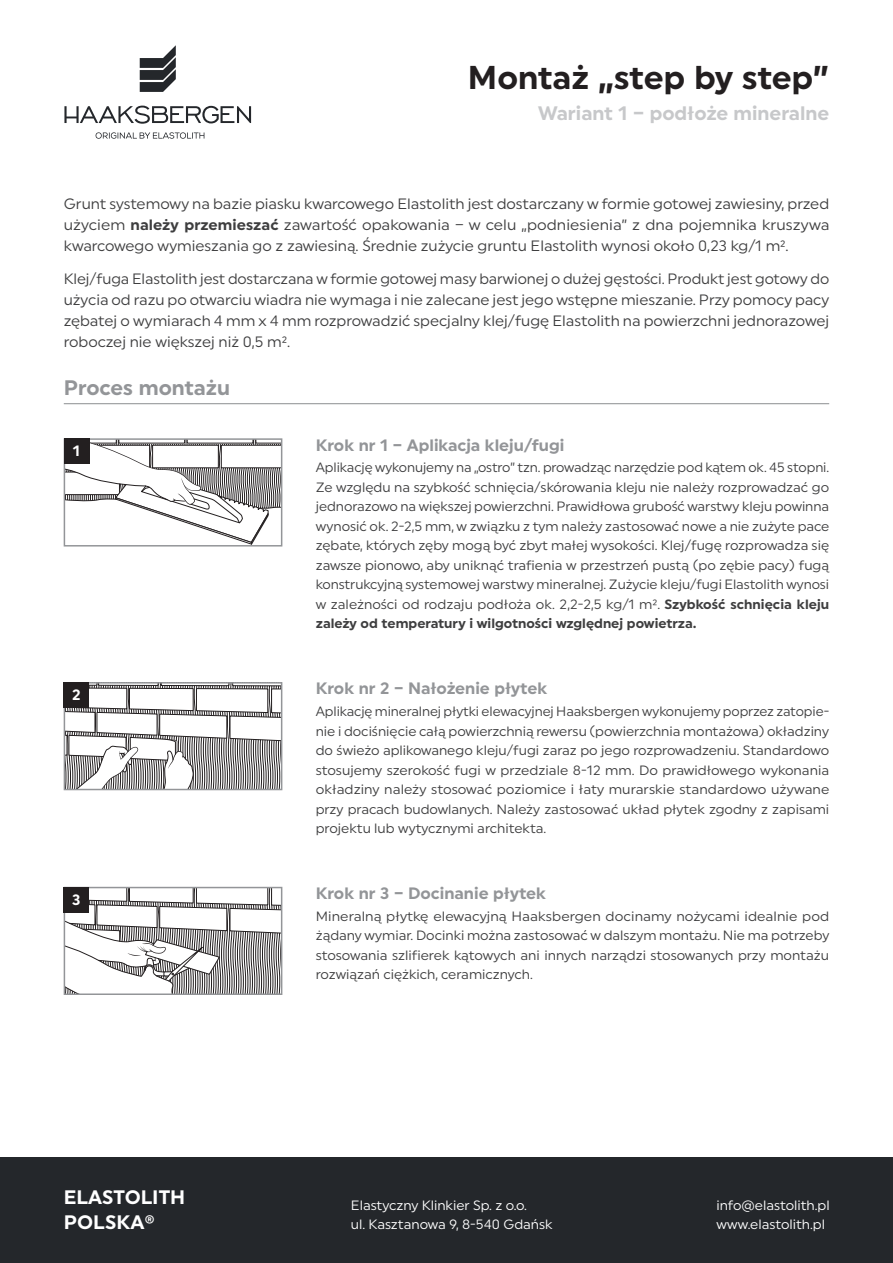
<style>
.page{position:relative;width:893px;height:1263px;background:#fff}
.page>*{position:absolute;margin:0;border:0;box-sizing:border-box;transform-origin:0 0}
.t1{font:700 33px "Uniform";letter-spacing:-.005em;color:#231f20}
.t2{font:700 21px "Uniform";color:#939598}
.t3{font:700 19.5px "Uniform";color:#c7c8ca}
.t4{font:700 19.5px/24.9px "Uniform";color:#fff}
.t5{font:700 16.5px "Uniform";color:#939598}
.t6{font:15px/21px "Uniform";color:#3e3e3f;text-align:justify}
.t7{font:700 15px "Uniform";color:#fff}
.p2{font:13.5px/19.5px "Uniform";color:#3e3e3f;text-align:justify}
.t8{font:13.5px/18.6px "Uniform";color:#fff}
.s1{font-weight:700}
</style>
<div class="page">
<div style="left:0;top:1157px;width:893px;height:106px;background:#24272b"></div>
<svg style="left:67px;top:441px;width:212px;height:102px"></svg>
<div style="left:64px;top:438px;width:218px;height:108px;border:2px solid #939598"></div>
<hr style="left:64px;top:403px;width:765px;height:1px;background:#939598">
<div style="left:64px;top:438px;width:25px;height:26px;background:#231f20"></div>
<svg style="left:67px;top:685px;width:212px;height:102px"></svg>
<div style="left:64px;top:682px;width:218px;height:108px;border:2px solid #939598"></div>
<div style="left:64px;top:682px;width:25px;height:26px;background:#231f20"></div>
<svg style="left:67px;top:890px;width:212px;height:102px"></svg>
<div style="left:64px;top:887px;width:218px;height:108px;border:2px solid #939598"></div>
<div style="left:64px;top:887px;width:25px;height:25px;background:#231f20"></div>
<svg style="left:64px;top:45px;width:187px;height:94px"></svg>
<p class="t1" style="left:468px;top:57px;width:363px">Montaż „step by step”</p>
<p class="t3" style="left:538px;top:102px;width:292px">Wariant 1 – podłoże mineralne</p>
<p class="t6" style="left:64px;top:193px;width:767px">Grunt systemowy na bazie piasku kwarcowego Elastolith jest dostarczany w formie gotowej zawiesiny, przed użyciem <span class="s1">należy przemieszać</span> zawartość opakowania – w celu „podniesienia” z dna pojemnika kruszywa kwarcowego wymieszania go z zawiesiną. Średnie zużycie gruntu Elastolith wynosi około 0,23 kg/1 m².</p>
<p class="t6" style="left:64px;top:268px;width:767px">Klej/fuga Elastolith jest dostarczana w formie gotowej masy barwionej o dużej gęstości. Produkt jest gotowy do użycia od razu po otwarciu wiadra nie wymaga i nie zalecane jest jego wstępne mieszanie. Przy pomocy pacy zębatej o wymiarach 4 mm x 4 mm rozprowadzić specjalny klej/fugę Elastolith na powierzchni jednorazowej roboczej nie większej niż 0,5 m².</p>
<p class="t2" style="left:64px;top:375px;width:168px">Proces montażu</p>
<p class="t7" style="left:73px;top:442px;width:9px">1</p>
<p class="t7" style="left:72px;top:686px;width:10px">2</p>
<p class="t7" style="left:72px;top:890px;width:10px">3</p>
<p class="t5" style="left:316px;top:435px;width:250px">Krok nr 1 – Aplikacja kleju/fugi</p>
<p class="p2" style="left:316px;top:458px;width:515px">Aplikację wykonujemy na „ostro” tzn. prowadząc narzędzie pod kątem ok. 45 stopni.<br>Ze względu na szybkość schnięcia/skórowania kleju nie należy rozprowadzać go jednorazowo na większej powierzchni. Prawidłowa grubość warstwy kleju powinna wynosić ok. 2-2,5 mm, w związku z tym należy zastosować nowe a nie zużyte pace zębate, których zęby mogą być zbyt małej wysokości. Klej/fugę rozprowadza się zawsze pionowo, aby uniknąć trafienia w przestrzeń pustą (po zębie pacy) fugą konstrukcyjną systemowej warstwy mineralnej. Zużycie kleju/fugi Elastolith wynosi w zależności od rodzaju podłoża ok. 2,2-2,5 kg/1 m². <span class="s1">Szybkość schnięcia kleju zależy od temperatury i wilgotności względnej powietrza.</span></p>
<p class="t5" style="left:316px;top:679px;width:233px">Krok nr 2 – Nałożenie płytek</p>
<p class="p2" style="left:316px;top:701px;width:515px">Aplikację mineralnej płytki elewacyjnej Haaksbergen wykonujemy poprzez zatopie&shy;nie i dociśnięcie całą powierzchnią rewersu (powierzchnia montażowa) okładziny do świeżo aplikowanego kleju/fugi zaraz po jego rozprowadzeniu. Standardowo stosujemy szerokość fugi w przedziale 8-12 mm. Do prawidłowego wykonania okładziny należy stosować poziomice i łaty murarskie standardowo używane przy pracach budowlanych. Należy zastosować układ płytek zgodny z zapisami projektu lub wytycznymi architekta.</p>
<p class="t5" style="left:316px;top:883px;width:232px">Krok nr 3 – Docinanie płytek</p>
<p class="p2" style="left:316px;top:906px;width:515px">Mineralną płytkę elewacyjną Haaksbergen docinamy nożycami idealnie pod żądany wymiar. Docinki można zastosować w dalszym montażu. Nie ma potrzeby stosowania szlifierek kątowych ani innych narządzi stosowanych przy montażu rozwiązań ciężkich, ceramicznych.</p>
<h3 class="t4" style="left:64px;top:1184px;width:123px">ELASTOLITH<br>POLSKA®</h3>
<p class="t8" style="left:351px;top:1196px;width:203px">Elastyczny Klinkier Sp. z o.o.<br>ul. Kasztanowa 9, 8-540 Gdańsk</p>
<p class="t8" style="left:716px;top:1196px;width:115px">info@elastolith.pl www.elastolith.pl</p>
</div>
